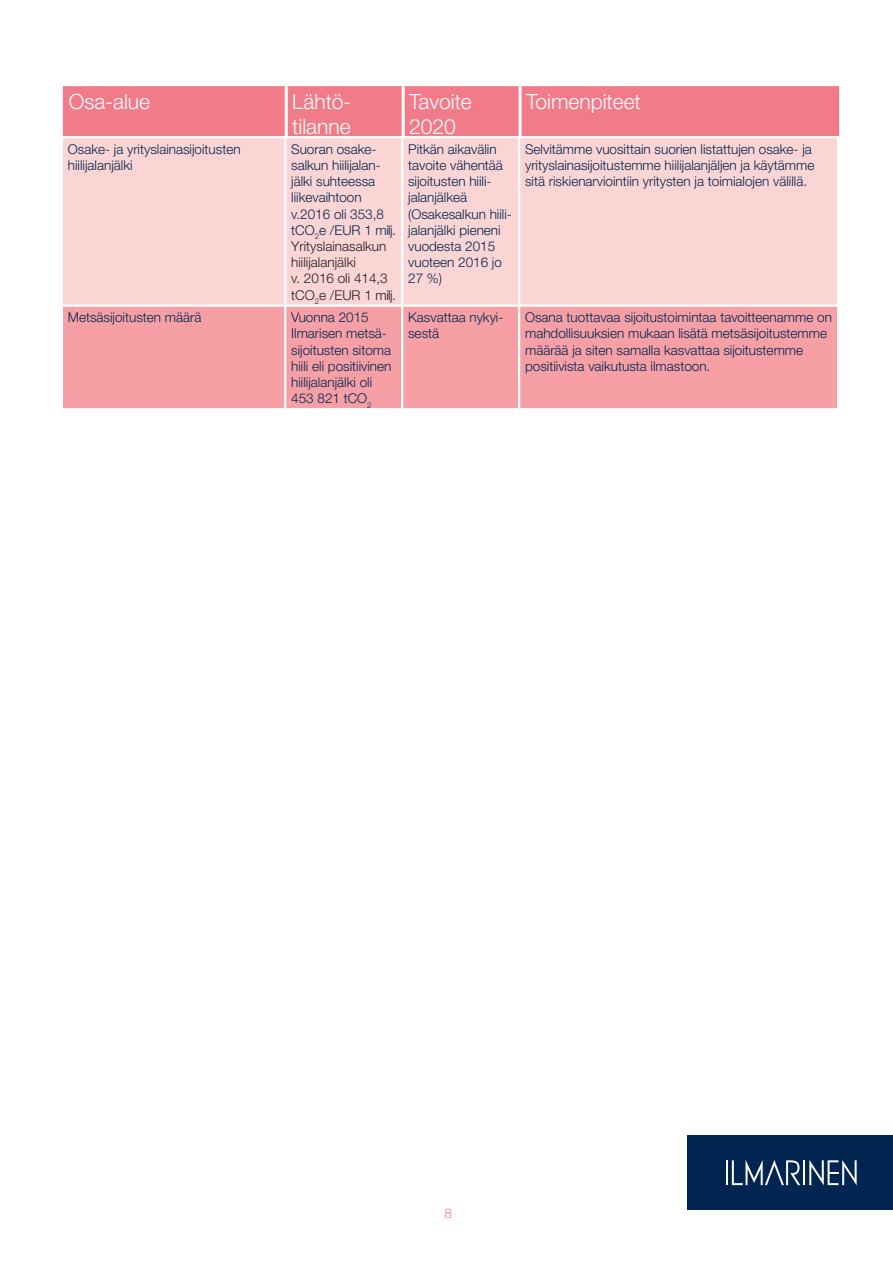
<style>
.page{position:relative;width:893px;height:1263px;background:#fff}
.page>*{position:absolute;margin:0;border:0;box-sizing:border-box;transform-origin:0 0}
.Taulukon_otsikko{font:300 21px/25.2px "Helvetica Neue LT";color:#fff}
.t1{font:300 13.5px/16.2px "Helvetica Neue LT";color:#002551}
.t2{font:300 13.5px/16.2px "Helvetica Neue LT";color:#231f20}
.Leipis_sis{font:300 13.5px "Helvetica Neue LT";color:#f27b89}
</style>
<div class="page">
<div style="left:63px;top:86px;width:776px;height:50px;background:#f27b89"></div>
<hr style="left:402px;top:86px;width:3px;height:53px;background:#fff">
<hr style="left:285px;top:86px;width:3px;height:53px;background:#fff">
<hr style="left:519px;top:86px;width:3px;height:53px;background:#fff">
<div style="left:687px;top:1135px;width:206px;height:75px;background:#002551"></div>
<hr style="left:726px;top:1160px;width:2px;height:25px;background:#fff">
<hr style="left:803px;top:1160px;width:2px;height:25px;background:#fff">
<svg style="left:809px;top:1160px;width:48px;height:25px"></svg>
<svg style="left:732px;top:1160px;width:68px;height:25px"></svg>
<div style="left:63px;top:138px;width:774px;height:166px;background:#fbd4d4"></div>
<div style="left:63px;top:307px;width:774px;height:101px;background:#f6a0a6"></div>
<hr style="left:284px;top:138px;width:2px;height:166px;background:#fff">
<hr style="left:401px;top:138px;width:2px;height:166px;background:#fff">
<hr style="left:518px;top:138px;width:2px;height:166px;background:#fff">
<hr style="left:284px;top:307px;width:2px;height:101px;background:#fff">
<hr style="left:401px;top:307px;width:2px;height:101px;background:#fff">
<hr style="left:518px;top:307px;width:2px;height:101px;background:#fff">
<p class="Taulukon_otsikko" style="left:69px;top:88px;width:83px">Osa-alue</p>
<p class="Taulukon_otsikko" style="left:292px;top:88px;width:61px">Lähtö&shy;tilanne</p>
<p class="Taulukon_otsikko" style="left:409px;top:88px;width:64px">Tavoite<br>2020</p>
<p class="Taulukon_otsikko" style="left:526px;top:88px;width:116px">Toimenpiteet</p>
<p class="t1" style="left:68px;top:141px;width:174px">Osake- ja yrityslainasijoitusten hiilijalanjälki</p>
<p class="t1" style="left:291px;top:141px;width:106px">Suoran osake&shy;salkun hiilijalan&shy;jälki suhteessa liikevaihtoon v.2016 oli 353,8 tCO<sub>2</sub>e /EUR 1 milj.</p>
<p class="t2" style="left:291px;top:238px;width:106px">Yrityslainasalkun hiilijalanjälki<br>v. 2016 oli 414,3 tCO<sub>2</sub>e /EUR 1 milj.</p>
<p class="t1" style="left:408px;top:141px;width:96px">Pitkän aikavälin tavoite vähentää sijoitusten hiili&shy;jalanjälkeä</p>
<p class="t1" style="left:408px;top:205px;width:105px">(Osakesalkun hiili&shy;jalanjälki pieneni vuodesta 2015 vuoteen 2016 jo<br>27 %)</p>
<p class="t1" style="left:525px;top:141px;width:291px">Selvitämme vuosittain suorien listattujen osake- ja yrityslainasijoitustemme hiilijalanjäljen ja käytämme sitä riskienarviointiin yritysten ja toimialojen välillä.</p>
<p class="t1" style="left:68px;top:309px;width:135px">Metsäsijoitusten määrä</p>
<p class="t1" style="left:291px;top:309px;width:102px">Vuonna 2015<br>Ilmarisen metsä&shy;sijoitusten sitoma hiili eli positiivinen hiilijalanjälki oli<br>453 821 tCO<sub>2</sub></p>
<p class="t1" style="left:408px;top:309px;width:97px">Kasvattaa nykyi&shy;sestä</p>
<p class="t1" style="left:525px;top:309px;width:308px">Osana tuottavaa sijoitustoimintaa tavoitteenamme on mahdollisuuksien mukaan lisätä metsäsijoitustemme määrää ja siten samalla kasvattaa sijoitustemme positiivista vaikutusta ilmastoon.</p>
<p class="Leipis_sis" style="left:444px;top:1205px;width:9px">8</p>
</div>
